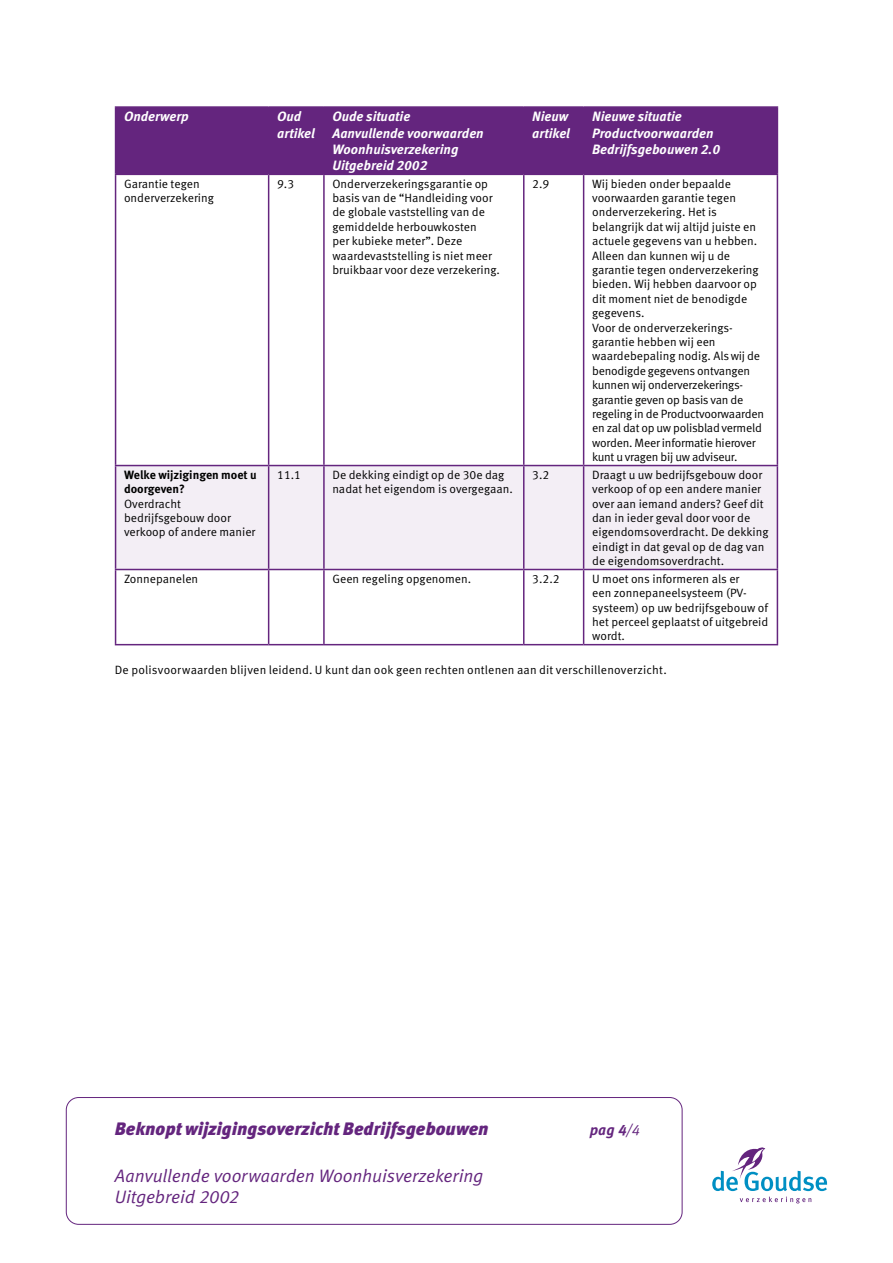
<style>
.page{position:relative;width:893px;height:1263px;background:#fff}
.page>*{position:absolute;margin:0;border:0;box-sizing:border-box;transform-origin:0 0}
.t1{font:18px/21px "Meta OT Norm Ita";letter-spacing:-.01em;color:#64257e}
.t2{font:italic 900 18px "Meta OT";color:#64257e}
.t3{font:italic 700 15px "Meta OT";color:#64257e}
.t4{font:italic 700 13.5px/16.2px "Meta OT";color:#fff}
.t5{font:12px/14.4px "Meta OT Norm";color:#000}
.t6{font:700 12px/14.4px "Meta OT";color:#000}
.s1{font-family:"Meta OT Norm Ita";font-weight:400;font-style:normal}
</style>
<div class="page">
<div style="left:116px;top:108px;width:661px;height:66px;background:#64257e"></div>
<svg style="left:116px;top:175px;width:661px;height:469px"></svg>
<div style="left:116px;top:466px;width:661px;height:103px;background:#f3eef5"></div>
<hr style="left:268px;top:108px;width:1px;height:66px;background:#64257e">
<hr style="left:115px;top:175px;width:1px;height:290px;background:#64257e">
<hr style="left:268px;top:175px;width:1px;height:290px;background:#64257e">
<hr style="left:323px;top:175px;width:2px;height:290px;background:#64257e">
<hr style="left:523px;top:175px;width:1px;height:290px;background:#64257e">
<hr style="left:583px;top:175px;width:1px;height:290px;background:#64257e">
<hr style="left:777px;top:175px;width:1px;height:290px;background:#64257e">
<hr style="left:115px;top:465px;width:154px;height:1px;background:#64257e">
<hr style="left:115px;top:466px;width:1px;height:103px;background:#64257e">
<hr style="left:269px;top:465px;width:55px;height:1px;background:#64257e">
<hr style="left:268px;top:466px;width:1px;height:103px;background:#64257e">
<hr style="left:324px;top:465px;width:200px;height:1px;background:#64257e">
<hr style="left:323px;top:466px;width:2px;height:103px;background:#64257e">
<hr style="left:524px;top:465px;width:60px;height:1px;background:#64257e">
<hr style="left:523px;top:466px;width:1px;height:103px;background:#64257e">
<hr style="left:584px;top:465px;width:194px;height:1px;background:#64257e">
<hr style="left:583px;top:466px;width:1px;height:103px;background:#64257e">
<hr style="left:777px;top:466px;width:1px;height:103px;background:#64257e">
<hr style="left:115px;top:569px;width:154px;height:1px;background:#64257e">
<hr style="left:115px;top:570px;width:1px;height:74px;background:#64257e">
<hr style="left:269px;top:569px;width:55px;height:1px;background:#64257e">
<hr style="left:268px;top:570px;width:1px;height:74px;background:#64257e">
<hr style="left:324px;top:569px;width:200px;height:1px;background:#64257e">
<hr style="left:323px;top:570px;width:2px;height:74px;background:#64257e">
<hr style="left:524px;top:569px;width:60px;height:1px;background:#64257e">
<hr style="left:523px;top:570px;width:1px;height:74px;background:#64257e">
<hr style="left:584px;top:569px;width:194px;height:1px;background:#64257e">
<hr style="left:583px;top:570px;width:1px;height:74px;background:#64257e">
<hr style="left:777px;top:570px;width:1px;height:74px;background:#64257e">
<hr style="left:115px;top:644px;width:154px;height:1px;background:#64257e">
<hr style="left:269px;top:644px;width:55px;height:1px;background:#64257e">
<hr style="left:324px;top:644px;width:200px;height:1px;background:#64257e">
<hr style="left:524px;top:644px;width:60px;height:1px;background:#64257e">
<hr style="left:584px;top:644px;width:194px;height:1px;background:#64257e">
<hr style="left:323px;top:108px;width:2px;height:66px;background:#64257e">
<hr style="left:523px;top:108px;width:1px;height:66px;background:#64257e">
<hr style="left:583px;top:108px;width:1px;height:66px;background:#64257e">
<hr style="left:115px;top:106px;width:154px;height:2px;background:#64257e">
<hr style="left:115px;top:108px;width:1px;height:66px;background:#64257e">
<hr style="left:269px;top:106px;width:55px;height:2px;background:#64257e">
<hr style="left:324px;top:106px;width:200px;height:2px;background:#64257e">
<hr style="left:524px;top:106px;width:60px;height:2px;background:#64257e">
<hr style="left:584px;top:106px;width:194px;height:2px;background:#64257e">
<hr style="left:777px;top:108px;width:1px;height:66px;background:#64257e">
<hr style="left:115px;top:174px;width:154px;height:1px;background:#64257e">
<hr style="left:269px;top:174px;width:55px;height:1px;background:#64257e">
<hr style="left:324px;top:174px;width:200px;height:1px;background:#64257e">
<hr style="left:524px;top:174px;width:60px;height:1px;background:#64257e">
<hr style="left:584px;top:174px;width:194px;height:1px;background:#64257e">
<svg style="left:712px;top:1147px;width:115px;height:56px"></svg>
<div style="left:66px;top:1097px;width:616px;height:128px;border:1px solid #64257e;border-radius:12px"></div>
<p class="t4" style="left:124px;top:109px;width:66px">Onderwerp</p>
<p class="t4" style="left:277px;top:109px;width:39px">Oud artikel</p>
<p class="t4" style="left:332px;top:109px;width:153px">Oude situatie<br>Aanvullende voorwaarden<br>Woonhuisverzekering<br>Uitgebreid 2002</p>
<p class="t4" style="left:532px;top:109px;width:39px">Nieuw artikel</p>
<p class="t4" style="left:592px;top:109px;width:129px">Nieuwe situatie<br>Productvoorwaarden<br>Bedrijfsgebouwen 2.0</p>
<p class="t5" style="left:124px;top:176px;width:91px">Garantie tegen onderverzekering</p>
<p class="t5" style="left:277px;top:176px;width:19px">9.3</p>
<p class="t5" style="left:332px;top:176px;width:169px">Onderverzekeringsgarantie op basis van de “Handleiding voor de globale vaststelling van de gemiddelde herbouwkosten<br>per kubieke meter”. Deze waardevaststelling is niet meer bruikbaar voor deze verzekering.</p>
<p class="t5" style="left:532px;top:176px;width:19px">2.9</p>
<p class="t5" style="left:592px;top:176px;width:173px">Wij bieden onder bepaalde voorwaarden garantie tegen onderverzekering. Het is belangrijk dat wij altijd juiste en actuele gegevens van u hebben.<br>Alleen dan kunnen wij u de garantie tegen onderverzekering bieden. Wij hebben daarvoor op dit moment niet de benodigde gegevens.<br>Voor de onderverzekerings&shy;garantie hebben wij een waardebepaling nodig. Als wij de benodigde gegevens ontvangen kunnen wij onderverzekerings&shy;garantie geven op basis van de regeling in de Productvoorwaarden en zal dat op uw polisblad vermeld worden. Meer informatie hierover kunt u vragen bij uw adviseur.</p>
<p class="t6" style="left:124px;top:468px;width:134px">Welke wijzigingen moet u doorgeven?</p>
<p class="t5" style="left:124px;top:496px;width:133px">Overdracht bedrijfsgebouw door verkoop of andere manier</p>
<p class="t5" style="left:277px;top:468px;width:25px">11.1</p>
<p class="t5" style="left:332px;top:468px;width:182px">De dekking eindigt op de 30e dag nadat het eigendom is overgegaan.</p>
<p class="t5" style="left:532px;top:468px;width:19px">3.2</p>
<p class="t5" style="left:592px;top:468px;width:178px">Draagt u uw bedrijfsgebouw door verkoop of op een andere manier over aan iemand anders? Geef dit dan in ieder geval door voor de eigendomsoverdracht. De dekking eindigt in dat geval op de dag van de eigendomsoverdracht.</p>
<p class="t5" style="left:124px;top:572px;width:76px">Zonnepanelen</p>
<p class="t5" style="left:332px;top:572px;width:140px">Geen regeling opgenomen.</p>
<p class="t5" style="left:532px;top:572px;width:29px">3.2.2</p>
<p class="t5" style="left:592px;top:572px;width:178px">U moet ons informeren als er<br>een zonnepaneelsysteem (PV&shy;systeem) op uw bedrijfsgebouw of het perceel geplaatst of uitgebreid wordt.</p>
<p class="t5" style="left:115px;top:663px;width:553px">De polisvoorwaarden blijven leidend. U kunt dan ook geen rechten ontlenen aan dit verschillenoverzicht.</p>
<h1 class="t2" style="left:115px;top:1118px;width:375px">Beknopt wijzigingsoverzicht Bedrijfsgebouwen</h1>
<p class="t3" style="left:590px;top:1121px;width:52px">pag 4<span class="s1">/4</span></p>
<h1 class="t1" style="left:115px;top:1166px;width:370px">Aanvullende voorwaarden Woonhuisverzekering<br>Uitgebreid 2002</h1>
</div>
